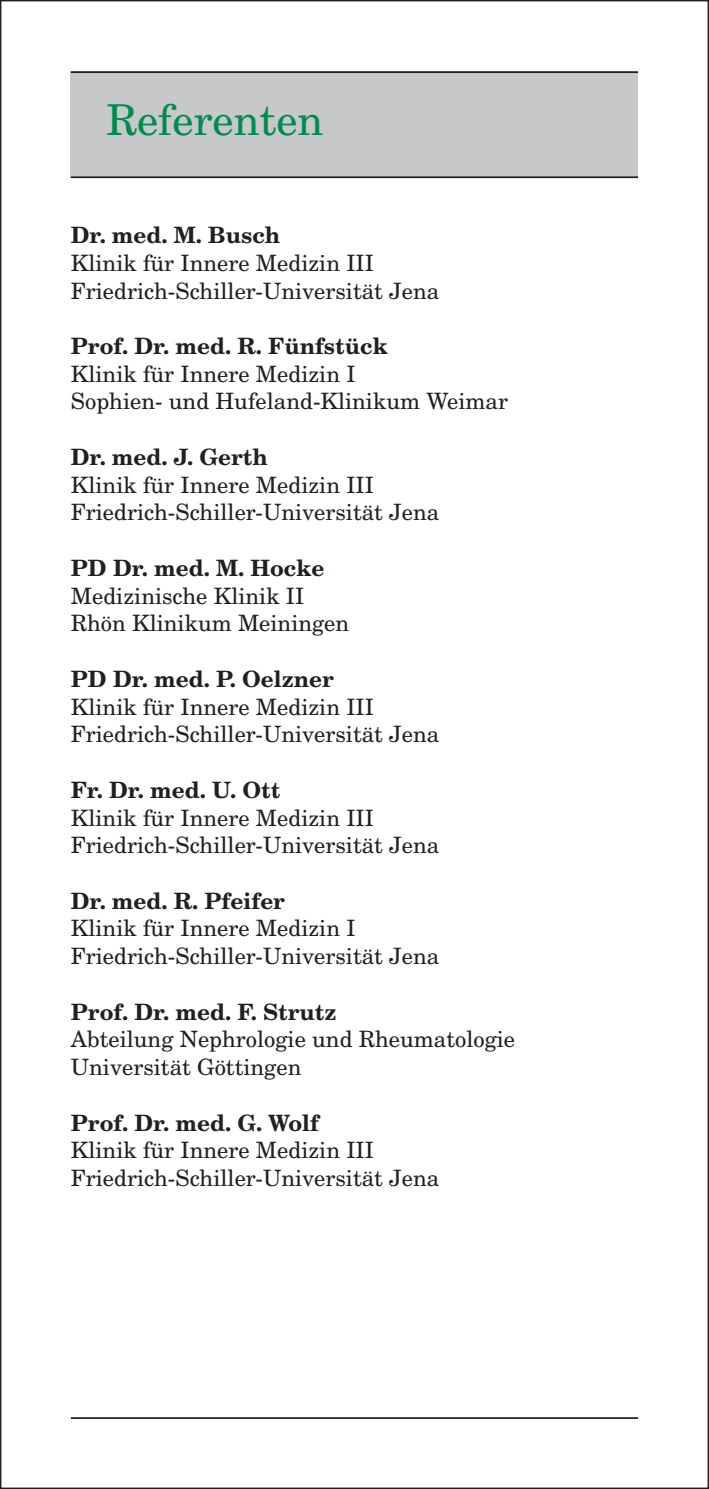
<style>
.page{position:relative;width:709px;height:1489px;background:#fff}
.page>*{position:absolute;margin:0;border:0;box-sizing:border-box;transform-origin:0 0}
.t1{font:42.5px "New Century Schlbk";color:#008c4e}
.t2{font:22.5px/27.5px "New Century Schlbk";color:#231f20}
.t3{font:700 22.5px "New Century Schlbk";color:#231f20}
</style>
<div class="page">
<div style="left:71px;top:71px;width:567px;height:106px;background:#c7c8ca"></div>
<hr style="left:71px;top:1416px;width:567px;height:2px;background:#231f20">
<hr style="left:71px;top:71px;width:567px;height:2px;background:#231f20">
<hr style="left:71px;top:176px;width:567px;height:2px;background:#231f20">
<h1 class="t1" style="left:106px;top:96px;width:219px">Referenten</h1>
<p class="t3" style="left:71px;top:227px;width:211px">Dr. med. M. Busch</p>
<p class="t2" style="left:71px;top:249px;width:370px">Klinik für Innere Medizin III<br>Friedrich-Schiller-Universität Jena</p>
<p class="t3" style="left:71px;top:338px;width:318px">Prof. Dr. med. R. Fünfstück</p>
<p class="t2" style="left:71px;top:360px;width:439px">Klinik für Innere Medizin I<br>Sophien- und Hufeland-Klinikum Weimar</p>
<p class="t3" style="left:71px;top:449px;width:198px">Dr. med. J. Gerth</p>
<p class="t2" style="left:71px;top:471px;width:370px">Klinik für Innere Medizin III<br>Friedrich-Schiller-Universität Jena</p>
<p class="t3" style="left:71px;top:560px;width:255px">PD Dr. med. M. Hocke</p>
<p class="t2" style="left:71px;top:582px;width:280px">Medizinische Klinik II<br>Rhön Klinikum Meiningen</p>
<p class="t3" style="left:71px;top:670px;width:264px">PD Dr. med. P. Oelzner</p>
<p class="t2" style="left:71px;top:693px;width:370px">Klinik für Innere Medizin III<br>Friedrich-Schiller-Universität Jena</p>
<p class="t3" style="left:71px;top:781px;width:211px">Fr. Dr. med. U. Ott</p>
<p class="t2" style="left:71px;top:804px;width:370px">Klinik für Innere Medizin III<br>Friedrich-Schiller-Universität Jena</p>
<p class="t3" style="left:71px;top:892px;width:215px">Dr. med. R. Pfeifer</p>
<p class="t2" style="left:71px;top:914px;width:370px">Klinik für Innere Medizin I<br>Friedrich-Schiller-Universität Jena</p>
<p class="t3" style="left:71px;top:1003px;width:267px">Prof. Dr. med. F. Strutz</p>
<p class="t2" style="left:71px;top:1025px;width:446px">Abteilung Nephrologie und Rheumatologie<br>Universität Göttingen</p>
<p class="t3" style="left:71px;top:1114px;width:249px">Prof. Dr. med. G. Wolf</p>
<p class="t2" style="left:71px;top:1136px;width:370px">Klinik für Innere Medizin III<br>Friedrich-Schiller-Universität Jena</p>
</div>
